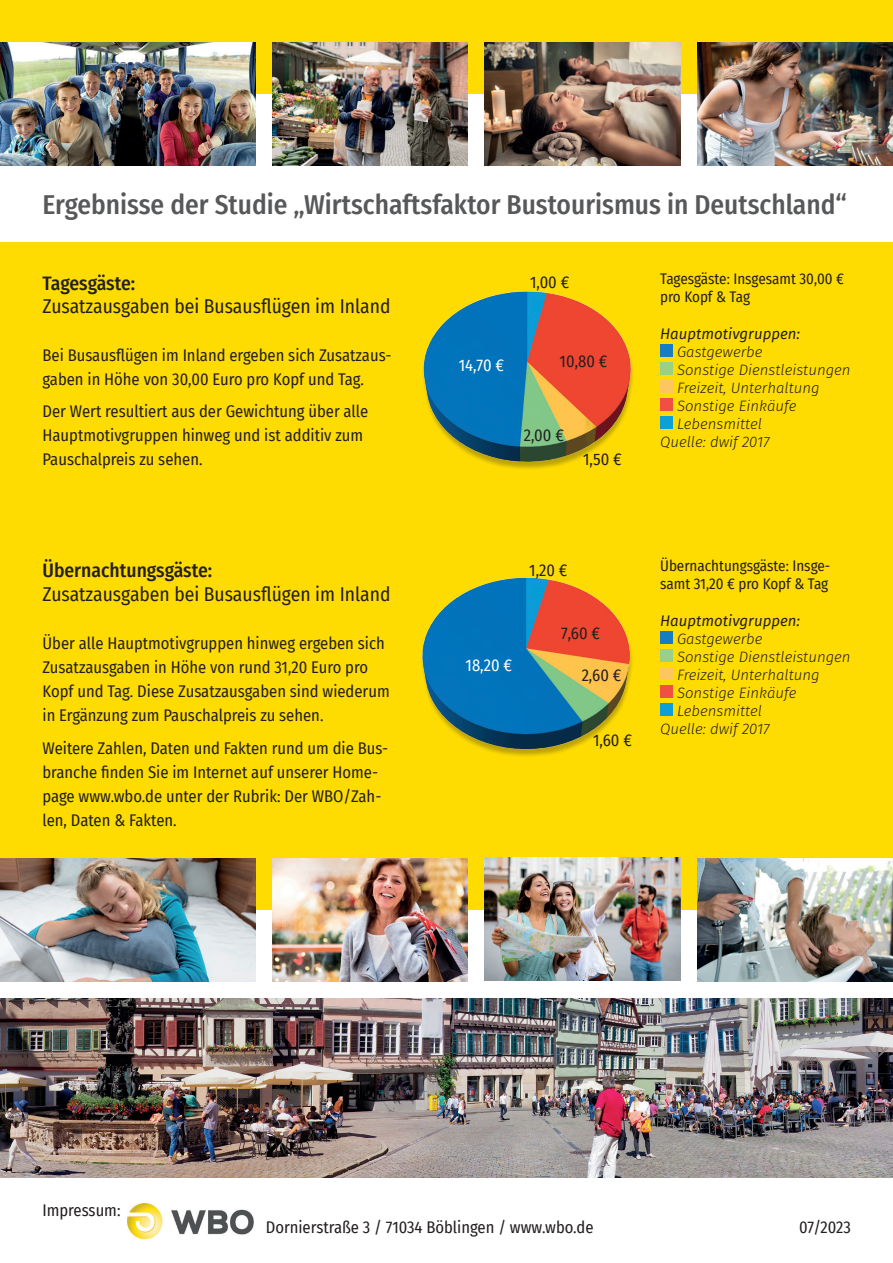
<style>
.page{position:relative;width:893px;height:1263px;background:#fff}
.page>*{position:absolute;margin:0;border:0;box-sizing:border-box;transform-origin:0 0}
.t1{font:500 27.3px "Fira Sans Condensed";color:#57585a}
.t2{font:19.5px "Fira Sans Condensed";color:#231f20}
.t3{font:500 19.5px "Fira Sans Condensed";color:#231f20}
.t4{font:16.5px/24px "Fira Sans Condensed";color:#231f20}
.t5{font:16.5px "Fira Sans Condensed";color:#fff}
.t6{font:italic 300 15px "Fira Sans";color:#231f20}
.t7{font:15px/18px "Fira Sans Condensed";color:#231f20}
.t8{font:italic 15px "Fira Sans";color:#231f20}
</style>
<div class="page">
<div style="left:0;top:242px;width:893px;height:668px;background:#ffdc01"></div>
<img style="left:0;top:998px;width:893px;height:180px">
<div style="left:0;top:0;width:893px;height:94px;background:#ffdc01"></div>
<img style="left:0;top:43px;width:255px;height:123px">
<img style="left:485px;top:43px;width:195px;height:122px">
<img style="left:272px;top:43px;width:196px;height:123px">
<img style="left:697px;top:43px;width:196px;height:123px">
<img style="left:423px;top:291px;width:210px;height:177px">
<div style="left:660px;top:344px;width:13px;height:13px;background:#177dc2"></div>
<div style="left:660px;top:362px;width:13px;height:13px;background:#9acf87"></div>
<div style="left:660px;top:380px;width:13px;height:13px;background:#fec65e"></div>
<div style="left:660px;top:398px;width:13px;height:13px;background:#ef5043"></div>
<div style="left:660px;top:416px;width:13px;height:13px;background:#0ca0d7"></div>
<img style="left:422px;top:577px;width:210px;height:179px">
<div style="left:660px;top:631px;width:13px;height:13px;background:#177dc2"></div>
<div style="left:660px;top:649px;width:13px;height:13px;background:#9acf87"></div>
<div style="left:660px;top:667px;width:13px;height:13px;background:#fec65e"></div>
<div style="left:660px;top:685px;width:13px;height:13px;background:#ef5043"></div>
<div style="left:660px;top:703px;width:13px;height:13px;background:#0ca0d7"></div>
<img style="left:0;top:858px;width:255px;height:123px">
<img style="left:485px;top:858px;width:195px;height:123px">
<img style="left:272px;top:858px;width:196px;height:123px">
<img style="left:697px;top:858px;width:196px;height:123px">
<img style="left:128px;top:1204px;width:126px;height:36px">
<h1 class="t1" style="left:43px;top:182px;width:806px">Ergebnisse der Studie „Wirtschaftsfaktor Bustourismus in Deutschland“</h1>
<p class="t3" style="left:43px;top:268px;width:94px">Tagesgäste:</p>
<p class="t2" style="left:43px;top:291px;width:349px">Zusatzausgaben bei Busausflügen im Inland</p>
<p class="t4" style="left:43px;top:343px;width:351px">Bei Busausflügen im Inland ergeben sich Zusatzaus&shy;gaben in Höhe von 30,00 Euro pro Kopf und Tag.</p>
<p class="t4" style="left:43px;top:399px;width:327px">Der Wert resultiert aus der Gewichtung über alle<br>Hauptmotivgruppen hinweg und ist additiv zum<br>Pauschalpreis zu sehen.</p>
<p class="t3" style="left:43px;top:555px;width:171px">Übernachtungsgäste:</p>
<p class="t2" style="left:43px;top:580px;width:349px">Zusatzausgaben bei Busausflügen im Inland</p>
<p class="t4" style="left:43px;top:631px;width:349px">Über alle Hauptmotivgruppen hinweg ergeben sich Zusatzausgaben in Höhe von rund 31,20 Euro pro Kopf und Tag. Diese Zusatzausgaben sind wiederum in Ergänzung zum Pauschalpreis zu sehen.</p>
<p class="t4" style="left:43px;top:736px;width:347px">Weitere Zahlen, Daten und Fakten rund um die Bus&shy;branche finden Sie im Internet auf unserer Home&shy;page www.wbo.de unter der Rubrik: Der WBO/Zah&shy;len, Daten &amp; Fakten.</p>
<p class="t4" style="left:530px;top:270px;width:41px">1,00 €</p>
<p class="t5" style="left:459px;top:353px;width:47px">14,70 €</p>
<p class="t4" style="left:560px;top:349px;width:49px">10,80 €</p>
<p class="t4" style="left:524px;top:422px;width:42px">2,00 €</p>
<p class="t4" style="left:583px;top:447px;width:40px">1,50 €</p>
<p class="t7" style="left:660px;top:269px;width:185px">Tagesgäste: Insgesamt 30,00 € pro Kopf &amp; Tag</p>
<p class="t8" style="left:660px;top:322px;width:141px">Hauptmotivgruppen:</p>
<p class="t6" style="left:677px;top:341px;width:87px">Gastgewerbe</p>
<p class="t6" style="left:677px;top:359px;width:175px">Sonstige Dienstleistungen</p>
<p class="t6" style="left:677px;top:377px;width:144px">Freizeit, Unterhaltung</p>
<p class="t6" style="left:677px;top:395px;width:121px">Sonstige Einkäufe</p>
<p class="t6" style="left:677px;top:413px;width:86px">Lebensmittel</p>
<p class="t6" style="left:660px;top:431px;width:111px">Quelle: dwif 2017</p>
<p class="t5" style="left:466px;top:652px;width:48px">18,20 €</p>
<p class="t4" style="left:529px;top:557px;width:40px">1,20 €</p>
<p class="t7" style="left:660px;top:556px;width:172px">Übernachtungsgäste: Insge&shy;samt 31,20 € pro Kopf &amp; Tag</p>
<p class="t8" style="left:660px;top:609px;width:141px">Hauptmotivgruppen:</p>
<p class="t6" style="left:677px;top:628px;width:87px">Gastgewerbe</p>
<p class="t6" style="left:677px;top:646px;width:175px">Sonstige Dienstleistungen</p>
<p class="t6" style="left:677px;top:664px;width:144px">Freizeit, Unterhaltung</p>
<p class="t6" style="left:677px;top:682px;width:121px">Sonstige Einkäufe</p>
<p class="t6" style="left:677px;top:700px;width:86px">Lebensmittel</p>
<p class="t6" style="left:660px;top:718px;width:111px">Quelle: dwif 2017</p>
<p class="t4" style="left:561px;top:620px;width:41px">7,60 €</p>
<p class="t4" style="left:582px;top:662px;width:41px">2,60 €</p>
<p class="t4" style="left:593px;top:727px;width:40px">1,60 €</p>
<p class="t4" style="left:43px;top:1198px;width:79px">Impressum:</p>
<p class="t4" style="left:266px;top:1214px;width:329px">Dornierstraße 3 / 71034 Böblingen / www.wbo.de</p>
<p class="t4" style="left:799px;top:1214px;width:53px">07/2023</p>
</div>
